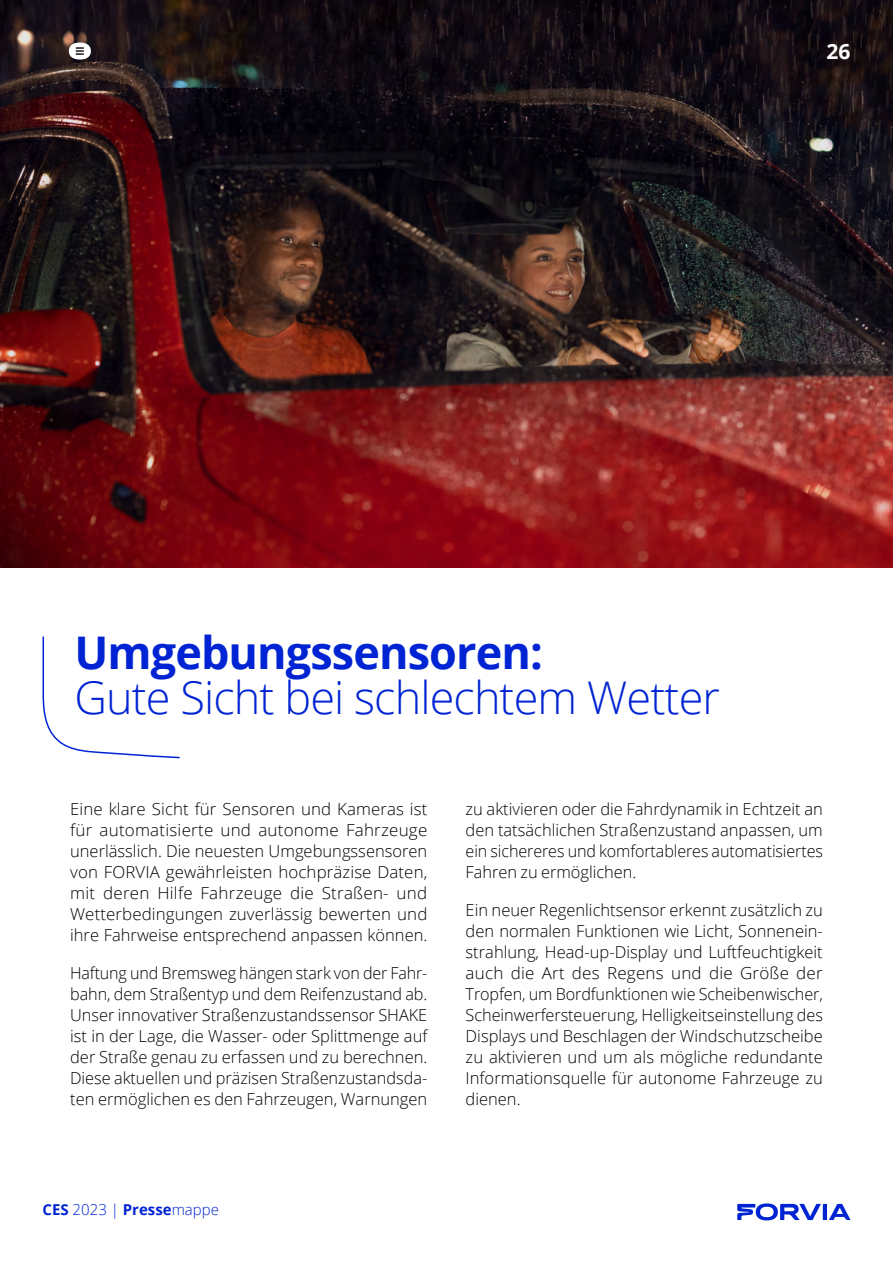
<style>
.page{position:relative;width:893px;height:1263px;background:#fff}
.page>*{position:absolute;margin:0;border:0;box-sizing:border-box;transform-origin:0 0}
.t1{font:300 45px "Open Sans";letter-spacing:-.02em;color:#0024d3}
.t2{font:700 45px "Open Sans";letter-spacing:-.02em;color:#0024d3}
.t3{font:700 21px "Open Sans";color:#fff}
.t4{font:300 16.5px/21px "Open Sans";color:#000;text-align:justify}
.t5{font:300 15px "Open Sans";color:#0024d3}
.s1{font-weight:700}
</style>
<div class="page">
<svg style="left:42px;top:636px;width:138px;height:123px"></svg>
<img style="left:0;top:0;width:893px;height:568px">
<svg style="left:737px;top:1203px;width:113px;height:17px"></svg>
<svg style="left:69px;top:43px;width:22px;height:17px"></svg>
<p class="t3" style="left:826px;top:36px;width:25px">26</p>
<h1 class="t2" style="left:74px;top:621px;width:470px">Umgebungssensoren:</h1>
<h1 class="t1" style="left:74px;top:667px;width:647px">Gute Sicht bei schlechtem Wetter</h1>
<p class="t4" style="left:70px;top:798px;width:359px">Eine klare Sicht für Sensoren und Kameras ist für automatisierte und autonome Fahrzeuge unerlässlich. Die neuesten Umgebungssensoren von FORVIA gewährleisten hochpräzise Daten, mit deren Hilfe Fahrzeuge die Straßen- und Wetterbedingungen zuverlässig bewerten und ihre Fahrweise entsprechend anpassen können.</p>
<p class="t4" style="left:70px;top:962px;width:359px">Haftung und Bremsweg hängen stark von der Fahr&shy;bahn, dem Straßentyp und dem Reifenzustand ab.<br>Unser innovativer Straßenzustandssensor SHAKE ist in der Lage, die Wasser- oder Splittmenge auf der Straße genau zu erfassen und zu berechnen.<br>Diese aktuellen und präzisen Straßenzustandsda&shy;ten ermöglichen es den Fahrzeugen, Warnungen</p>
<p class="t4" style="left:466px;top:798px;width:359px">zu aktivieren oder die Fahrdynamik in Echtzeit an den tatsächlichen Straßenzustand anpassen, um ein sichereres und komfortableres automatisiertes Fahren zu ermöglichen.</p>
<p class="t4" style="left:466px;top:899px;width:359px">Ein neuer Regenlichtsensor erkennt zusätzlich zu den normalen Funktionen wie Licht, Sonnenein&shy;strahlung, Head-up-Display und Luftfeuchtigkeit auch die Art des Regens und die Größe der Tropfen, um Bordfunktionen wie Scheibenwischer, Scheinwerfersteuerung, Helligkeitseinstellung des Displays und Beschlagen der Windschutzscheibe zu aktivieren und um als mögliche redundante Informationsquelle für autonome Fahrzeuge zu dienen.</p>
<p class="t5" style="left:43px;top:1199px;width:178px"><span class="s1">CES</span> 2023 | <span class="s1">Presse</span>mappe</p>
</div>
